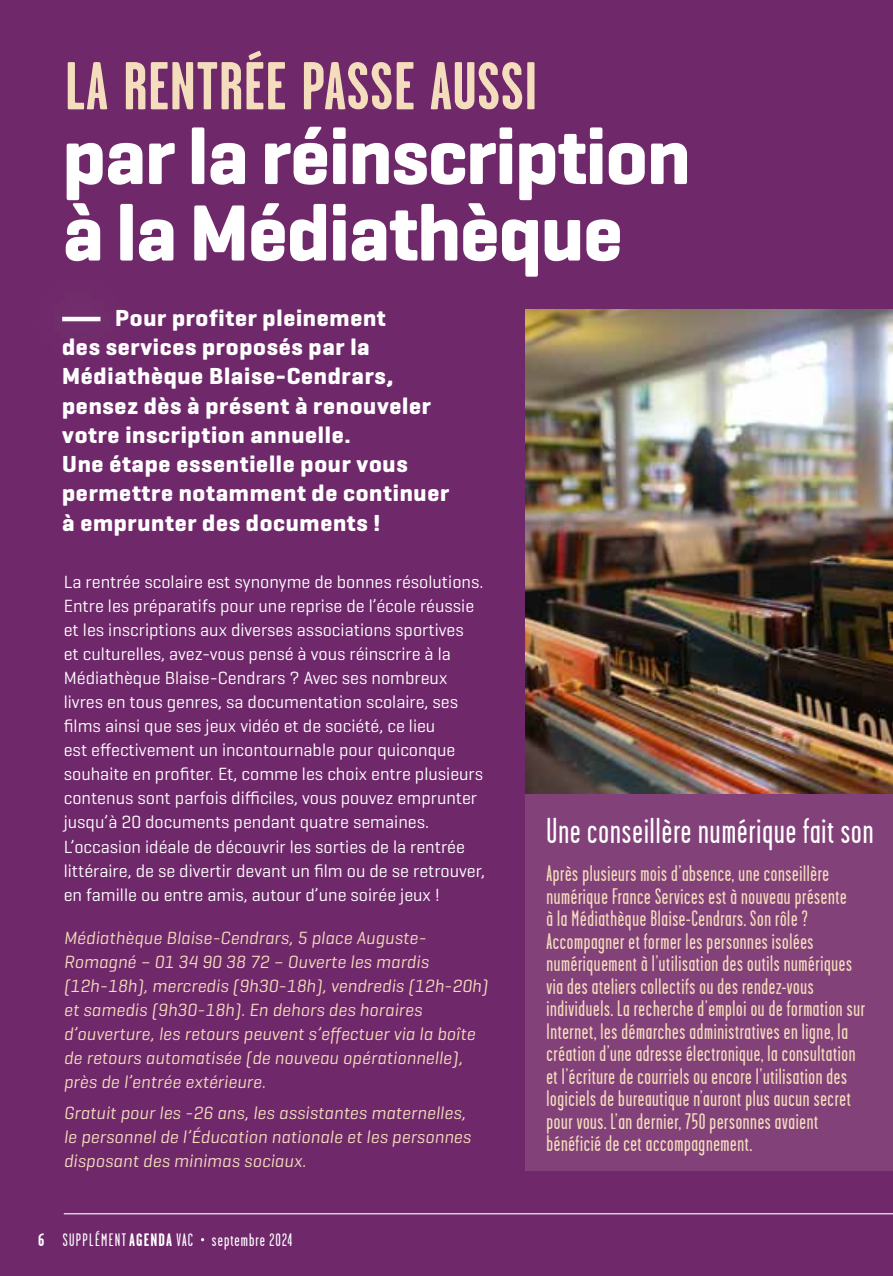
<style>
.page{position:relative;width:893px;height:1276px;background:#6f286a}
.page>*{position:absolute;margin:0;border:0;box-sizing:border-box;transform-origin:0 0}
.t1{font:700 81px/76.5px "Geogrotesque";letter-spacing:-.01em;color:#fff}
.t2{font:700 67.5px "Garage Gothic";letter-spacing:.01em;color:#f4ddbc}
.t3{font:36px "Garage Gothic FB";letter-spacing:.03em;color:#fff}
.t4{font:700 23.62px/29.2px "Geogrotesque";letter-spacing:.03em;color:#fff}
.t5{font:22.5px/22.5px "Garage Gothic FB";letter-spacing:.03em;color:#f4ddbc}
.t6{font:18px/24.1px "Geogrotesque";color:#fff}
.t7{font:italic 18px/24.1px "Geogrotesque";letter-spacing:.005em;color:#f4ddbc}
.t8{font:18px "Garage Gothic FB";letter-spacing:.06em;color:#fff}
.s1{font-family:"Garage Gothic";font-weight:700}
</style>
<div class="page">
<hr style="left:64px;top:1213px;width:829px;height:1px;background:#fff">
<hr style="left:62px;top:317px;width:38px;height:4px;background:#fff">
<img style="left:526px;top:309px;width:367px;height:485px">
<div style="left:526px;top:794px;width:367px;height:376px;background:#83417a"></div>
<h2 class="t2" style="left:65px;top:45px;width:474px">LA RENTRÉE PASSE AUSSI</h2>
<h1 class="t1" style="left:63px;top:118px;width:629px">par la réinscription à la Médiathèque</h1>
<p class="t4" style="left:62px;top:303px;width:389px;text-indent:53px">Pour profiter pleinement<br>des services proposés par la<br>Médiathèque Blaise-Cendrars, pensez dès à présent à renouveler votre inscription annuelle.<br>Une étape essentielle pour vous permettre notamment de continuer à emprunter des documents !</p>
<p class="t6" style="left:64px;top:569px;width:423px">La rentrée scolaire est synonyme de bonnes résolutions.<br>Entre les préparatifs pour une reprise de l’école réussie et les inscriptions aux diverses associations sportives<br>et culturelles, avez-vous pensé à vous réinscrire à la Médiathèque Blaise-Cendrars ? Avec ses nombreux livres en tous genres, sa documentation scolaire, ses films ainsi que ses jeux vidéo et de société, ce lieu<br>est effectivement un incontournable pour quiconque souhaite en profiter. Et, comme les choix entre plusieurs contenus sont parfois difficiles, vous pouvez emprunter jusqu’à 20 documents pendant quatre semaines.<br>L’occasion idéale de découvrir les sorties de la rentrée littéraire, de se divertir devant un film ou de se retrouver, en famille ou entre amis, autour d’une soirée jeux !</p>
<p class="t7" style="left:64px;top:925px;width:426px">Médiathèque Blaise-Cendrars, 5 place Auguste-Romagné – 01 34 90 38 72 – Ouverte les mardis (12h-18h), mercredis (9h30-18h), vendredis (12h-20h) et samedis (9h30-18h). En dehors des horaires d’ouverture, les retours peuvent s’effectuer via la boîte de retours automatisée (de nouveau opérationnelle), près de l’entrée extérieure.</p>
<p class="t7" style="left:64px;top:1100px;width:409px">Gratuit pour les -26 ans, les assistantes maternelles, le personnel de l’Éducation nationale et les personnes disposant des minimas sociaux.</p>
<h3 class="t3" style="left:546px;top:812px;width:329px">Une conseillère numérique fait son</h3>
<p class="t5" style="left:546px;top:862px;width:320px">Après plusieurs mois d’absence, une conseillère numérique France Services est à nouveau présente<br>à la Médiathèque Blaise-Cendrars. Son rôle ?<br>Accompagner et former les personnes isolées numériquement à l’utilisation des outils numériques via des ateliers collectifs ou des rendez-vous individuels. La recherche d’emploi ou de formation sur Internet, les démarches administratives en ligne, la création d’une adresse électronique, la consultation et l’écriture de courriels ou encore l’utilisation des logiciels de bureautique n’auront plus aucun secret pour vous. L’an dernier, 750 personnes avaient bénéficié de cet accompagnement.</p>
<p class="t8" style="left:38px;top:1230px;width:256px"><span class="s1">6</span> SUPPLÉMENT <span class="s1">AGENDA</span> VAC septembre 2024</p>
</div>
